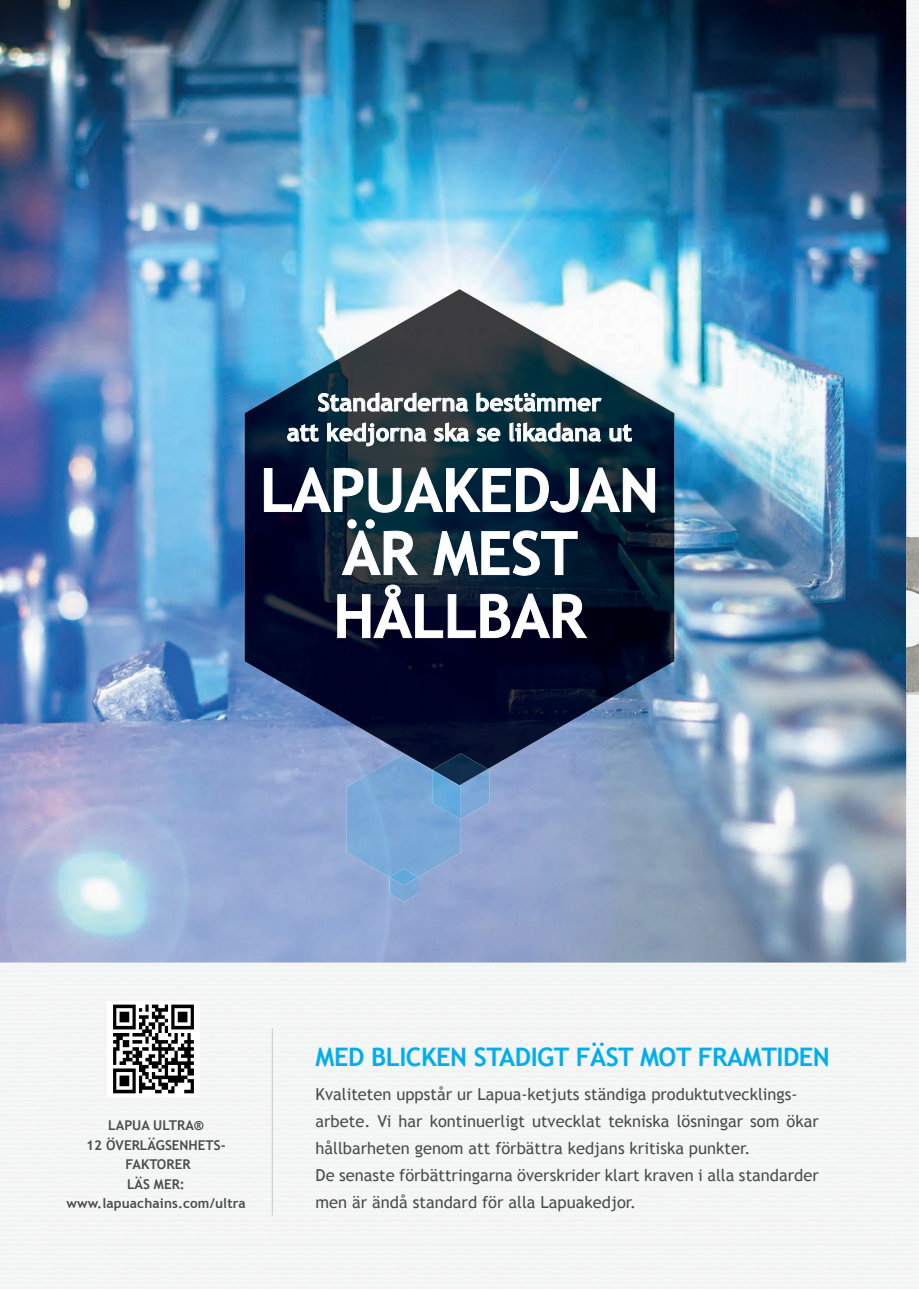
<style>
.page{position:relative;width:919px;height:1289px;background:#fff}
.page>*{position:absolute;margin:0;border:0;box-sizing:border-box;transform-origin:0 0}
.t1{font:700 60px/63px "Trebuchet MS";letter-spacing:-.01em;color:#fff;text-align:center}
.t2{font:700 25.5px "Trebuchet MS";letter-spacing:-.02em;color:#00aeef}
.t3{font:700 24px/30px "Trebuchet MS";color:#fff;text-align:center}
.t4{font:16.5px/27px "Trebuchet MS";color:#4b4c4d}
.t5{font:700 13.5px/19.5px "Trebuchet MS";color:#4b4c4d;text-align:center}
</style>
<div class="page">
<img style="left:869px;top:0;width:49px;height:1288px">
<img style="left:0;top:0;width:906px;height:962px">
<img style="left:347px;top:753px;width:113px;height:124px">
<img style="left:351px;top:289px;width:216px;height:480px">
<img style="left:244px;top:351px;width:108px;height:366px">
<img style="left:566px;top:351px;width:108px;height:366px">
<svg style="left:340px;top:716px;width:12px;height:7px"></svg>
<svg style="left:566px;top:716px;width:13px;height:7px"></svg>
<svg style="left:318px;top:392px;width:150px;height:19px;background:#616a6f"></svg>
<svg style="left:476px;top:392px;width:125px;height:19px;background:#48666f"></svg>
<svg style="left:287px;top:424px;width:31px;height:17px"></svg>
<svg style="left:327px;top:422px;width:99px;height:24px;background:#516167"></svg>
<svg style="left:434px;top:422px;width:35px;height:19px"></svg>
<svg style="left:477px;top:428px;width:23px;height:13px"></svg>
<svg style="left:509px;top:422px;width:92px;height:19px;background:#4c6570"></svg>
<svg style="left:609px;top:424px;width:22px;height:17px"></svg>
<svg style="left:264px;top:467px;width:99px;height:45px;background:#1e2e46"></svg>
<svg style="left:369px;top:467px;width:141px;height:45px;background:#254352"></svg>
<svg style="left:516px;top:467px;width:139px;height:45px;background:#223547"></svg>
<svg style="left:342px;top:519px;width:75px;height:56px;background:#35484f"></svg>
<svg style="left:433px;top:530px;width:144px;height:45px;background:#213b4e"></svg>
<svg style="left:337px;top:584px;width:249px;height:54px;background:#1f263e"></svg>
<img style="left:460px;top:769px;width:29px;height:50px">
<img style="left:432px;top:785px;width:28px;height:34px">
<img style="left:432px;top:753px;width:56px;height:32px">
<img style="left:389px;top:885px;width:29px;height:16px">
<img style="left:389px;top:868px;width:29px;height:17px">
<img style="left:113px;top:1004px;width:81px;height:90px">
<hr style="left:272px;top:1028px;width:1px;height:187px;background:#c7c8ca">
<img style="left:906px;top:537px;width:12px;height:157px">
<h3 class="t3" style="left:287px;top:387px;width:346px">Standarderna bestämmer<br>att kedjorna ska se likadana ut</h3>
<h1 class="t1" style="left:260px;top:458px;width:400px">LAPUAKEDJAN<br>ÄR MEST<br>HÅLLBAR</h1>
<p class="t5" style="left:66px;top:1115px;width:180px">LAPUA ULTRA®<br>12 ÖVERLÄGSENHETS-<br>FAKTORER<br>LÄS MER: www.lapuachains.com/ultra</p>
<h2 class="t2" style="left:315px;top:1040px;width:516px">MED BLICKEN STADIGT FÄST MOT FRAMTIDEN</h2>
<p class="t4" style="left:315px;top:1080px;width:504px">Kvaliteten uppstår ur Lapua-ketjuts ständiga produktutvecklings&shy;arbete. Vi har kontinuerligt utvecklat tekniska lösningar som ökar hållbarheten genom att förbättra kedjans kritiska punkter.<br>De senaste förbättringarna överskrider klart kraven i alla standarder men är ändå standard för alla Lapuakedjor.</p>
</div>
